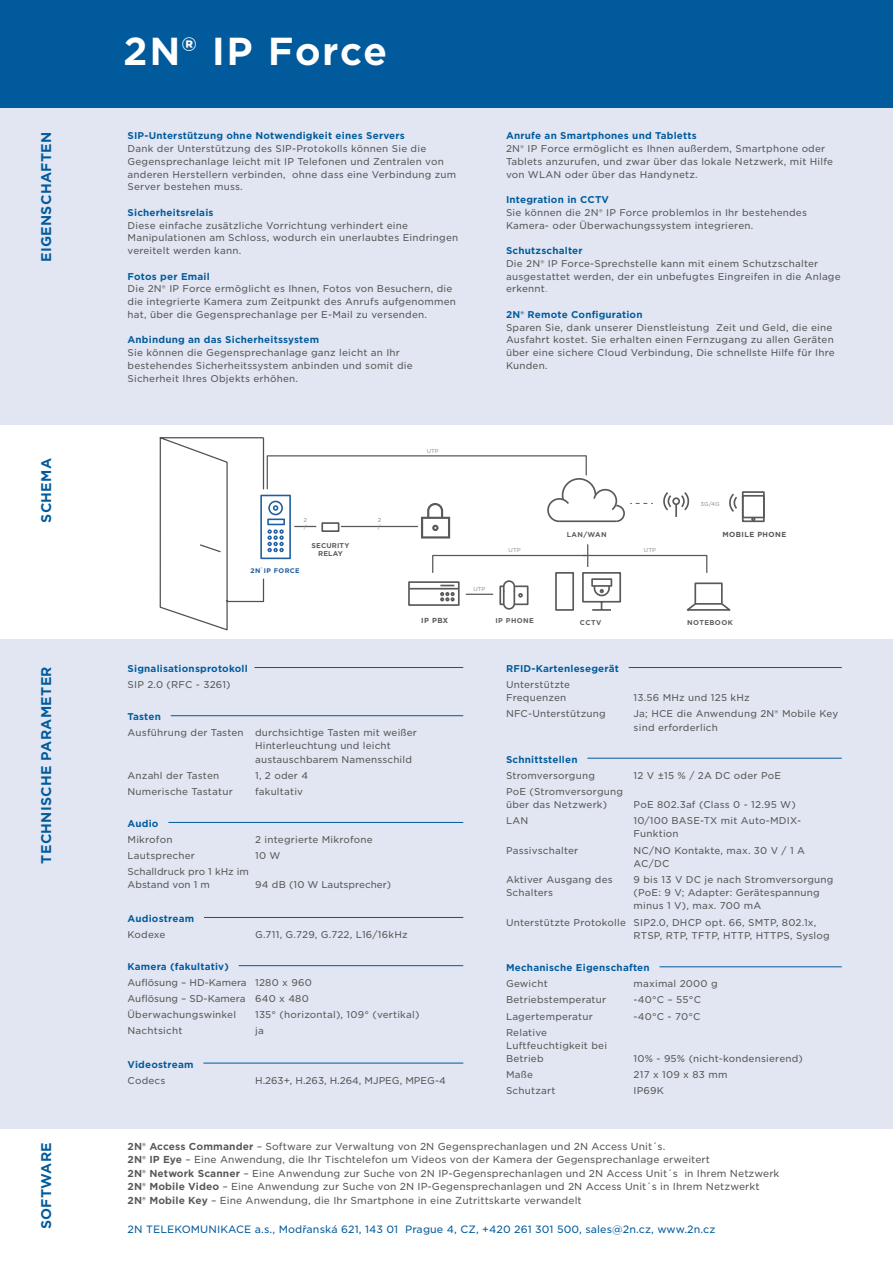
<style>
.page{position:relative;width:893px;height:1263px;background:#fff}
.page>*{position:absolute;margin:0;border:0;box-sizing:border-box;transform-origin:0 0}
.t1{font:700 37.5px "Gotham S Sm";letter-spacing:.03em;color:#fff}
.t2{font:700 13.5px "Gotham S Sm";letter-spacing:.02em;color:#005a9c}
.t3{font:10.2px "Gotham S Sm";letter-spacing:.01em;color:#005a9c}
.t4{font:9.75px/13.5px "Gotham S Sm";letter-spacing:.01em;color:#565756}
.t5{font:9.45px/12.8px "Gotham S Sm";letter-spacing:.02em;color:#565756}
.t6{font:700 9.45px "Gotham S Sm";letter-spacing:.02em;color:#005a9c}
.t7{font:9.45px/16px "Gotham S Sm";color:#565756}
.t8{font:700 7.35px "Gotham";letter-spacing:.06em;color:#58595b}
.t9{font:700 6.75px "Gotham S Sm";letter-spacing:.06em;color:#58595b}
.t10{font:700 6.75px/8.1px "Gotham S Sm";letter-spacing:.025em;color:#58595b;text-align:center}
.t11{font:700 6.75px "Gotham";letter-spacing:.06em;color:#1d5e9e}
.t12{font:5.55px/6.6px "Gotham S Sm";color:#939598}
.s1{color:#939598}
.s2{font-weight:700}
</style>
<div class="page">
<div style="left:0;top:106px;width:893px;height:319px;background:#e1e6f2"></div>
<div style="left:0;top:639px;width:893px;height:489px;background:#e1e6f2"></div>
<hr style="left:254px;top:667px;width:209px;height:1px;background:#005a9c">
<hr style="left:171px;top:715px;width:292px;height:1px;background:#005a9c">
<hr style="left:168px;top:822px;width:295px;height:1px;background:#005a9c">
<hr style="left:204px;top:917px;width:259px;height:1px;background:#005a9c">
<hr style="left:239px;top:965px;width:224px;height:1px;background:#005a9c">
<hr style="left:203px;top:1063px;width:260px;height:1px;background:#005a9c">
<hr style="left:629px;top:667px;width:213px;height:1px;background:#005a9c">
<hr style="left:587px;top:758px;width:255px;height:1px;background:#005a9c">
<hr style="left:660px;top:966px;width:182px;height:1px;background:#005a9c">
<div style="left:0;top:0;width:893px;height:107px;background:#005a9c"></div>
<div style="left:742px;top:491px;width:23px;height:31px;border:2px solid #58595b"></div>
<svg style="left:751px;top:518px;width:4px;height:3px"></svg>
<div style="left:742px;top:495px;width:23px;height:23px;border:2px solid #58595b"></div>
<svg style="left:159px;top:437px;width:578px;height:194px"></svg>
<h2 class="t2" style="left:37px;top:262px;width:132px;rotate:-90deg">EIGENSCHAFTEN</h2>
<h2 class="t2" style="left:37px;top:523px;width:66px;rotate:-90deg">SCHEMA</h2>
<h2 class="t2" style="left:37px;top:864px;width:199px;rotate:-90deg">TECHNISCHE PARAMETER</h2>
<h2 class="t2" style="left:37px;top:1229px;width:89px;rotate:-90deg">SOFTWARE</h2>
<h1 class="t1" style="left:123px;top:26px;width:266px">2N® IP Force</h1>
<p class="t6" style="left:128px;top:129px;width:279px">SIP-Unterstützung ohne Notwendigkeit eines Servers</p>
<p class="t5" style="left:128px;top:142px;width:330px">Dank der Unterstützung des SIP-Protokolls können Sie die Gegensprechanlage leicht mit IP Telefonen und Zentralen von anderen Herstellern verbinden, ohne dass eine Verbindung zum Server bestehen muss.</p>
<p class="t6" style="left:128px;top:206px;width:88px">Sicherheitsrelais</p>
<p class="t5" style="left:128px;top:219px;width:332px">Diese einfache zusätzliche Vorrichtung verhindert eine<br>Manipulationen am Schloss, wodurch ein unerlaubtes Eindringen vereitelt werden kann.</p>
<p class="t6" style="left:128px;top:270px;width:84px">Fotos per Email</p>
<p class="t5" style="left:128px;top:282px;width:330px">Die 2N® IP Force ermöglicht es Ihnen, Fotos von Besuchern, die die integrierte Kamera zum Zeitpunkt des Anrufs aufgenommen hat, über die Gegensprechanlage per E-Mail zu versenden.</p>
<p class="t6" style="left:128px;top:333px;width:193px">Anbindung an das Sicherheitssystem</p>
<p class="t5" style="left:128px;top:346px;width:287px">Sie können die Gegensprechanlage ganz leicht an Ihr bestehendes Sicherheitssystem anbinden und somit die<br>Sicherheit Ihres Objekts erhöhen.</p>
<p class="t6" style="left:506px;top:129px;width:192px">Anrufe an Smartphones und Tabletts</p>
<p class="t5" style="left:506px;top:142px;width:329px">2N® IP Force ermöglicht es Ihnen außerdem, Smartphone oder<br>Tablets anzurufen, und zwar über das lokale Netzwerk, mit Hilfe von WLAN oder über das Handynetz.</p>
<p class="t6" style="left:506px;top:193px;width:105px">Integration in CCTV</p>
<p class="t5" style="left:506px;top:206px;width:302px">Sie können die 2N® IP Force problemlos in Ihr bestehendes<br>Kamera- oder Überwachungssystem integrieren.</p>
<p class="t6" style="left:506px;top:244px;width:78px">Schutzschalter</p>
<p class="t5" style="left:506px;top:257px;width:336px">Die 2N® IP Force-Sprechstelle kann mit einem Schutzschalter ausgestattet werden, der ein unbefugtes Eingreifen in die Anlage erkennt<span class="s1">.</span></p>
<p class="t6" style="left:506px;top:308px;width:138px">2N® Remote Configuration</p>
<p class="t5" style="left:506px;top:321px;width:330px">Sparen Sie, dank unserer Dienstleistung Zeit und Geld, die eine Ausfahrt kostet. Sie erhalten einen Fernzugang zu allen Geräten über eine sichere Cloud Verbindung, Die schnellste Hilfe für Ihre Kunden.</p>
<p class="t12" style="left:304px;top:516px;width:5px">2 /</p>
<p class="t11" style="left:251px;top:566px;width:51px">2N<sup>®</sup> IP FORCE</p>
<p class="t10" style="left:311px;top:541px;width:39px">SECURITY<br>RELAY</p>
<p class="t12" style="left:378px;top:517px;width:5px">2 /</p>
<p class="t12" style="left:427px;top:447px;width:14px">UTP</p>
<p class="t12" style="left:473px;top:585px;width:14px">UTP</p>
<p class="t9" style="left:567px;top:530px;width:41px">LAN/WAN</p>
<p class="t12" style="left:509px;top:547px;width:14px">UTP</p>
<p class="t12" style="left:644px;top:547px;width:14px">UTP</p>
<p class="t12" style="left:701px;top:500px;width:21px">3G/4G</p>
<p class="t8" style="left:722px;top:530px;width:66px">MOBILE PHONE</p>
<p class="t8" style="left:421px;top:616px;width:29px">IP PBX</p>
<p class="t9" style="left:495px;top:616px;width:40px">IP PHONE</p>
<p class="t9" style="left:580px;top:617px;width:23px">CCTV</p>
<p class="t9" style="left:687px;top:617px;width:47px">NOTEBOOK</p>
<p class="t6" style="left:128px;top:662px;width:122px">Signalisationsprotokoll</p>
<p class="t5" style="left:128px;top:678px;width:105px">SIP 2.0 (RFC - 3261)</p>
<p class="t6" style="left:128px;top:710px;width:35px">Tasten</p>
<p class="t5" style="left:255px;top:726px;width:163px;line-height:13.2px;text-indent:-128px">Ausführung der Tasten durchsichtige Tasten mit weißer<br>Hinterleuchtung und leicht austauschbarem Namensschild</p>
<p class="t5" style="left:128px;top:769px;width:93px">Anzahl der Tasten</p>
<p class="t5" style="left:255px;top:769px;width:55px">1, 2 oder 4</p>
<p class="t5" style="left:128px;top:785px;width:107px">Numerische Tastatur</p>
<p class="t5" style="left:255px;top:785px;width:49px">fakultativ</p>
<p class="t6" style="left:128px;top:817px;width:32px">Audio</p>
<p class="t5" style="left:128px;top:833px;width:46px">Mikrofon</p>
<p class="t5" style="left:255px;top:833px;width:119px">2 integrierte Mikrofone</p>
<p class="t5" style="left:128px;top:849px;width:69px">Lautsprecher</p>
<p class="t5" style="left:255px;top:849px;width:27px">10 W</p>
<p class="t7" style="left:128px;top:865px;width:123px;line-height:13.2px">Schalldruck pro 1 kHz im<br>Abstand von 1 m</p>
<p class="t7" style="left:255px;top:877px;width:138px">94 dB (10 W Lautsprecher)</p>
<p class="t6" style="left:128px;top:912px;width:68px">Audiostream</p>
<p class="t5" style="left:128px;top:928px;width:39px">Kodexe</p>
<p class="t5" style="left:255px;top:928px;width:154px">G.711, G.729, G.722, L16/16kHz</p>
<p class="t6" style="left:128px;top:960px;width:103px">Kamera (fakultativ)</p>
<p class="t7" style="left:128px;top:974px;width:186px">Auflösung – HD-Kamera 1280 x 960<br>Auflösung – SD-Kamera 640 x 480<br>Überwachungswinkel</p>
<p class="t5" style="left:255px;top:1008px;width:166px">135° (horizontal), 109° (vertikal)</p>
<p class="t5" style="left:128px;top:1024px;width:56px">Nachtsicht</p>
<p class="t5" style="left:255px;top:1024px;width:10px">ja</p>
<p class="t6" style="left:128px;top:1057px;width:67px">Videostream</p>
<p class="t5" style="left:128px;top:1073px;width:39px">Codecs</p>
<p class="t7" style="left:255px;top:1072px;width:192px">H.263+, H.263, H.264, MJPEG, MPEG-4</p>
<p class="t6" style="left:506px;top:662px;width:114px">RFID-Kartenlesegerät</p>
<p class="t5" style="left:506px;top:678px;width:66px;line-height:13.2px">Unterstützte<br>Frequenzen</p>
<p class="t5" style="left:634px;top:691px;width:118px">13.56 MHz und 125 kHz</p>
<p class="t5" style="left:506px;top:707px;width:101px">NFC-Unterstützung</p>
<p class="t5" style="left:634px;top:707px;width:206px;line-height:13.2px">Ja; HCE die Anwendung 2N® Mobile Key sind erforderlich</p>
<p class="t6" style="left:506px;top:753px;width:73px">Schnittstellen</p>
<p class="t5" style="left:506px;top:769px;width:91px">Stromversorgung</p>
<p class="t5" style="left:634px;top:769px;width:149px">12 V ±15 % / 2A DC oder PoE</p>
<p class="t5" style="left:506px;top:784px;width:119px;line-height:13.2px">PoE (Stromversorgung über das Netzwerk)</p>
<p class="t5" style="left:634px;top:798px;width:164px">PoE 802.3af (Class 0 - 12.95 W)</p>
<p class="t5" style="left:506px;top:814px;width:24px">LAN</p>
<p class="t5" style="left:634px;top:814px;width:169px;line-height:13.2px">10/100 BASE-TX mit Auto-MDIX-<br>Funktion</p>
<p class="t5" style="left:506px;top:844px;width:74px">Passivschalter</p>
<p class="t5" style="left:634px;top:843px;width:173px;line-height:13.2px">NC/NO Kontakte, max. 30 V / 1 A<br>AC/DC</p>
<p class="t5" style="left:506px;top:873px;width:108px;line-height:13.2px">Aktiver Ausgang des<br>Schalters</p>
<p class="t5" style="left:634px;top:873px;width:201px;line-height:13.2px">9 bis 13 V DC je nach Stromversorgung (PoE: 9 V; Adapter: Gerätespannung minus 1 V), max. 700 mA</p>
<p class="t5" style="left:634px;top:916px;width:198px;line-height:13.2px;text-indent:-128px">Unterstützte Protokolle SIP2.0, DHCP opt. 66, SMTP, 802.1x,<br>RTSP, RTP, TFTP, HTTP, HTTPS, Syslog</p>
<p class="t6" style="left:506px;top:961px;width:145px">Mechanische Eigenschaften</p>
<p class="t5" style="left:506px;top:977px;width:43px">Gewicht</p>
<p class="t5" style="left:634px;top:977px;width:86px">maximal 2000 g</p>
<p class="t5" style="left:506px;top:993px;width:102px">Betriebstemperatur</p>
<p class="t5" style="left:634px;top:993px;width:69px">-40°C – 55°C</p>
<p class="t5" style="left:506px;top:1009px;width:88px">Lagertemperatur</p>
<p class="t5" style="left:634px;top:1009px;width:68px">-40°C - 70°C</p>
<p class="t5" style="left:506px;top:1025px;width:103px;line-height:13.2px">Relative<br>Luftfeuchtigkeit bei<br>Betrieb</p>
<p class="t5" style="left:634px;top:1052px;width:171px">10% - 95% (nicht-kondensierend)</p>
<p class="t5" style="left:506px;top:1068px;width:29px">Maße</p>
<p class="t5" style="left:634px;top:1068px;width:95px">217 x 109 x 83 mm</p>
<p class="t5" style="left:506px;top:1084px;width:51px">Schutzart</p>
<p class="t5" style="left:634px;top:1084px;width:32px">IP69K</p>
<p class="t4" style="left:128px;top:1139px;width:653px"><span class="s2">2N® Access Commander</span> – Software zur Verwaltung von 2N Gegensprechanlagen und 2N Access Unit´s.<br><span class="s2">2N® IP Eye</span> – Eine Anwendung, die Ihr Tischtelefon um Videos von der Kamera der Gegensprechanlage erweitert<br><span class="s2">2N® Network Scanner</span> – Eine Anwendung zur Suche von 2N IP-Gegensprechanlagen und 2N Access Unit´s in Ihrem Netzwerk <span class="s2">2N® Mobile Video</span> – Eine Anwendung zur Suche von 2N IP-Gegensprechanlagen und 2N Access Unit´s in Ihrem Netzwerkt <span class="s2">2N® Mobile Key</span> – Eine Anwendung, die Ihr Smartphone in eine Zutrittskarte verwandelt</p>
<p class="t3" style="left:128px;top:1222px;width:589px">2N TELEKOMUNIKACE a.s., Modřanská 621, 143 01 Prague 4, CZ, +420 261 301 500, sales@2n.cz, www.2n.cz</p>
</div>
